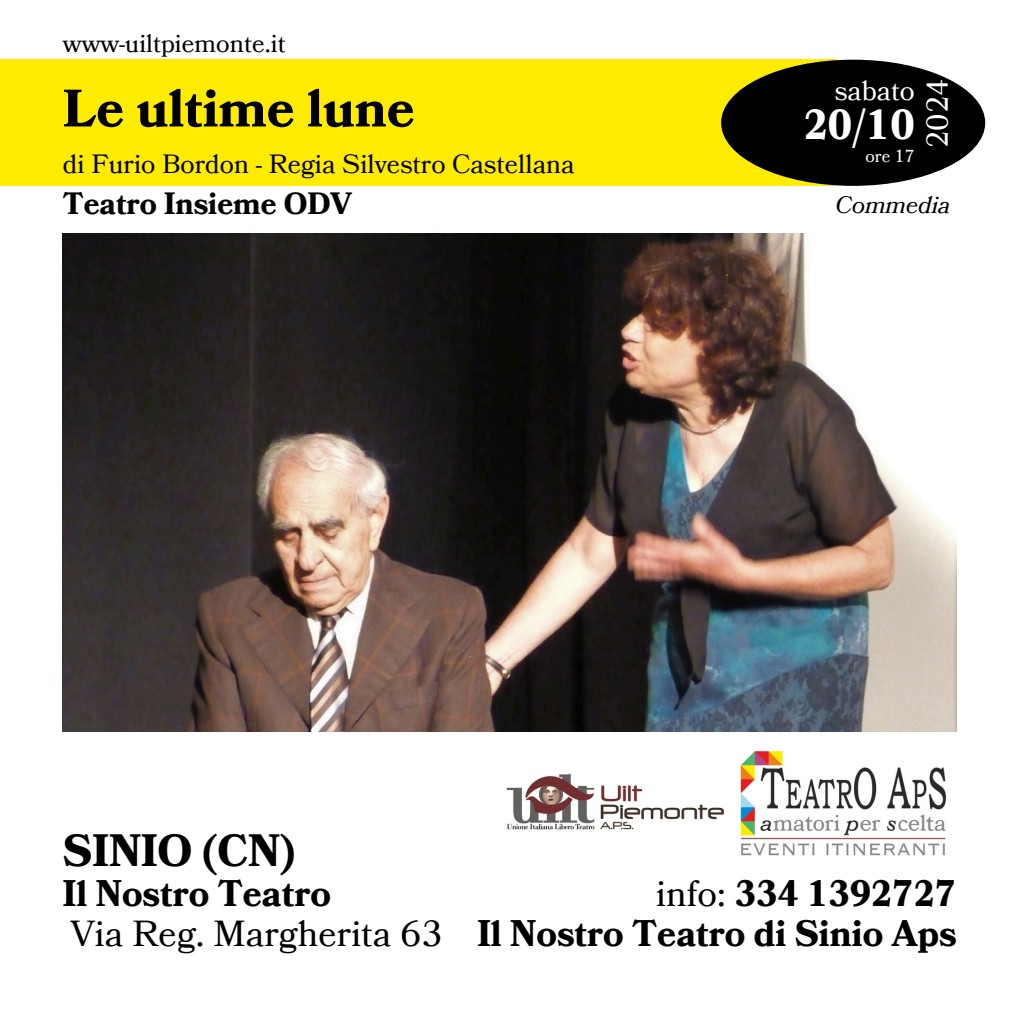
<style>
.page{position:relative;width:1013px;height:1013px;background:#fff}
.page>*{position:absolute;margin:0;border:0;box-sizing:border-box;transform-origin:0 0}
.t1{font:700 52.5px "Bookmania";color:#000}
.t2{font:700 44.12px "Bookmania";color:#000}
.t3{font:700 41.25px "Bookmania";color:#fff}
.t4{font:700 36px "Bookmania";color:#000}
.t5{font:36px "Bookmania";color:#000}
.t6{font:700 30px "Bookmania";color:#000}
.t7{font:30px "Bookmania";color:#fff}
.t8{font:27.5px "Bookmania";color:#fff}
.t9{font:26.25px "Bookmania";color:#000}
.t10{font:25px "Bookmania";color:#000}
.t11{font:italic 23.75px "Bookmania";color:#000}
.t12{font:17.25px "Bookmania";color:#fff}
.s1{font-weight:400}
</style>
<div class="page">
<div style="left:0;top:60px;width:836px;height:126px;background:#ffec01"></div>
<div style="left:721px;top:60px;width:264px;height:126px;background:#000;border-radius:50%"></div>
<img style="left:506px;top:773px;width:219px;height:57px">
<img style="left:740px;top:751px;width:206px;height:105px">
<img style="left:63px;top:233px;width:893px;height:498px">
<p class="t10" style="left:63px;top:27px;width:224px">www-uiltpiemonte.it</p>
<p class="t1" style="left:63px;top:73px;width:353px">Le ultime lune</p>
<p class="t9" style="left:63px;top:147px;width:513px">di Furio Bordon - Regia Silvestro Castellana</p>
<p class="t6" style="left:63px;top:183px;width:291px">Teatro Insieme ODV</p>
<p class="t8" style="left:834px;top:72px;width:82px">sabato</p>
<p class="t3" style="left:803px;top:97px;width:113px">20/10</p>
<p class="t12" style="left:865px;top:144px;width:51px">ore 17</p>
<p class="t7" style="left:917px;top:148px;width:71px;rotate:-90deg">2024</p>
<h1 class="t11" style="left:835px;top:189px;width:116px">Commedia</h1>
<p class="t2" style="left:63px;top:821px;width:233px">SINIO (CN)</p>
<p class="t4" style="left:63px;top:869px;width:269px">Il Nostro Teatro</p>
<p class="t4" style="left:656px;top:869px;width:301px"><span class="s1">info:</span> 334 1392727</p>
<p class="t5" style="left:71px;top:909px;width:373px">Via Reg. Margherita 63</p>
<p class="t4" style="left:477px;top:909px;width:480px">Il Nostro Teatro di Sinio Aps</p>
</div>
